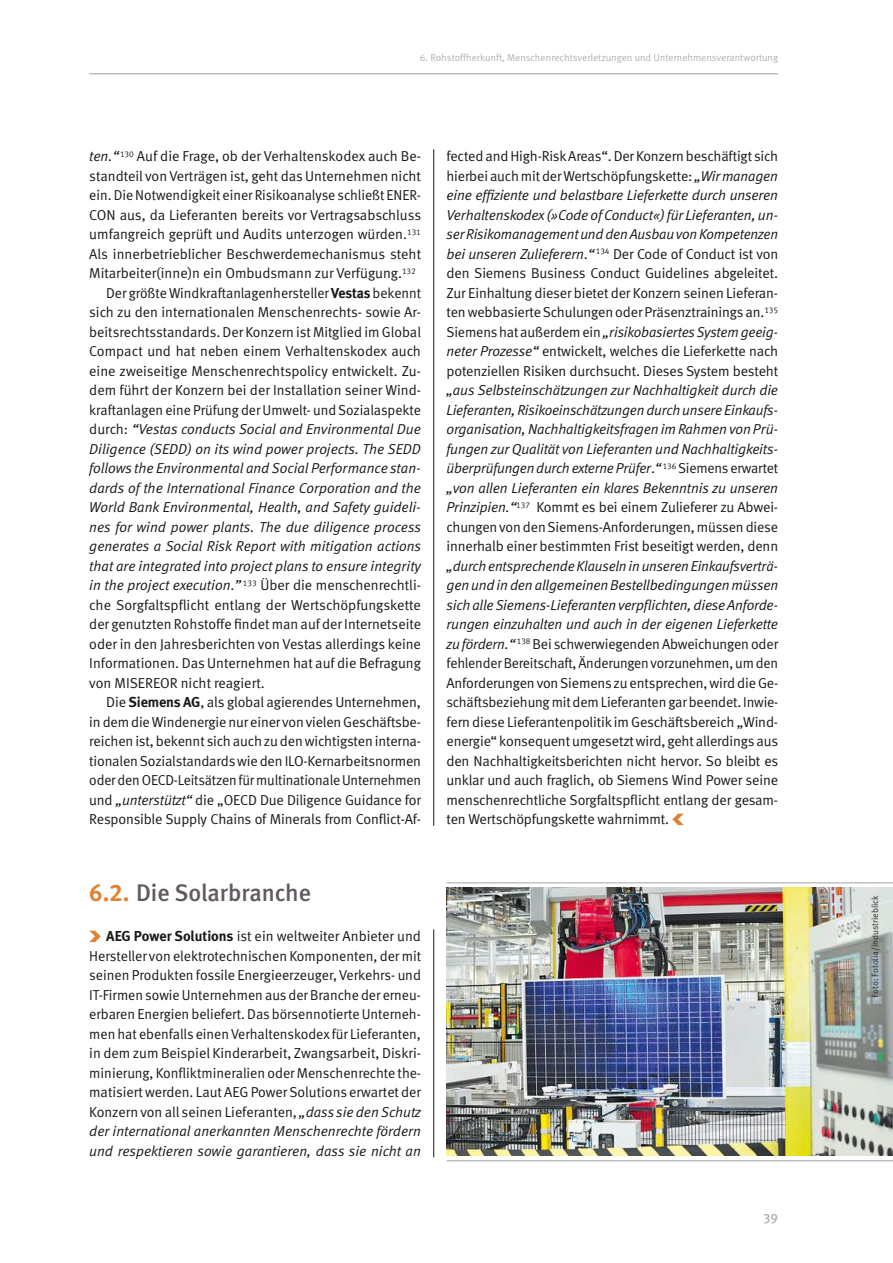
<style>
.page{position:relative;width:893px;height:1263px;background:#fff}
.page>*{position:absolute;margin:0;border:0;box-sizing:border-box;transform-origin:0 0}
.t1{font:24px "Meta Medium LF";color:#625a61}
.t2{font:14.4px/19.5px "Meta Normal LF";letter-spacing:-.005em;color:#1a1a18;text-align:justify}
.t3{font:italic 14.4px/19.5px "Meta Normal LF";color:#1a1a18;text-align:justify}
.t4{font:13.5px "Meta Medium LF";color:#b1b2b3}
.t5{font:10.2px "Meta Normal LF";color:#b1b2b3}
.t6{font:9px "Meta Normal LF";color:#1a1a18}
.s1{font-style:italic}
.s2{font-family:"Meta Bold LF"}
.s3{font-style:normal}
.s4{font-family:"Meta Bold LF";color:#df8232}
</style>
<div class="page">
<hr style="left:89px;top:73px;width:689px;height:1px;background:#b1b2b3">
<svg style="left:672px;top:814px;width:12px;height:11px"></svg>
<svg style="left:89px;top:931px;width:12px;height:11px"></svg>
<img style="left:446px;top:887px;width:447px;height:269px">
<hr style="left:446px;top:882px;width:447px;height:1px;background:#b1b2b3">
<hr style="left:446px;top:1160px;width:447px;height:1px;background:#b1b2b3">
<hr style="left:433px;top:149px;width:1px;height:677px;background:#1a1a18">
<hr style="left:433px;top:929px;width:1px;height:228px;background:#1a1a18">
<p class="t5" style="left:420px;top:52px;width:360px">6. Rohstoffherkunft, Menschenrechtsverletzungen und Unternehmensverantwortung</p>
<p class="t2" style="left:89px;top:146px;width:333px"><span class="s1">ten.“</span><sup>130</sup> Auf die Frage, ob der Verhaltenskodex auch Be-</p>
<p class="t2" style="left:89px;top:166px;width:333px">standteil von Verträgen ist, geht das Unternehmen nicht</p>
<p class="t2" style="left:89px;top:185px;width:333px">ein. Die Notwendigkeit einer Risikoanalyse schließt ENER-</p>
<p class="t2" style="left:89px;top:205px;width:333px">CON aus, da Lieferanten bereits vor Vertragsabschluss</p>
<p class="t2" style="left:89px;top:224px;width:333px">umfangreich geprüft und Audits unterzogen würden.<sup>131</sup></p>
<p class="t2" style="left:89px;top:244px;width:333px">Als innerbetrieblicher Beschwerdemechanismus steht</p>
<p class="t2" style="left:89px;top:263px;width:328px">Mitarbeiter(inne)n ein Ombudsmann zur Verfügung.<sup>132</sup></p>
<p class="t2" style="left:106px;top:283px;width:316px">Der größte Windkraftanlagenhersteller <span class="s2">Vestas</span> bekennt</p>
<p class="t2" style="left:89px;top:302px;width:333px">sich zu den internationalen Menschenrechts- sowie Ar-</p>
<p class="t2" style="left:89px;top:322px;width:333px">beitsrechtsstandards. Der Konzern ist Mitglied im Global</p>
<p class="t2" style="left:89px;top:341px;width:333px">Compact und hat neben einem Verhaltenskodex auch</p>
<p class="t2" style="left:89px;top:361px;width:333px">eine zweiseitige Menschenrechtspolicy entwickelt. Zu-</p>
<p class="t2" style="left:89px;top:380px;width:333px">dem führt der Konzern bei der Installation seiner Wind-</p>
<p class="t2" style="left:89px;top:400px;width:333px">kraftanlagen eine Prüfung der Umwelt- und Sozialaspekte</p>
<p class="t3" style="left:89px;top:419px;width:333px"><span class="s3">durch:</span> “Vestas conducts Social and Environmental Due</p>
<p class="t3" style="left:89px;top:439px;width:333px">Diligence (SEDD) on its wind power projects. The SEDD</p>
<p class="t3" style="left:89px;top:458px;width:333px">follows the Environmental and Social Performance stan-</p>
<p class="t3" style="left:89px;top:478px;width:333px">dards of the International Finance Corporation and the</p>
<p class="t3" style="left:89px;top:497px;width:333px">World Bank Environmental, Health, and Safety guideli-</p>
<p class="t3" style="left:89px;top:517px;width:333px">nes for wind power plants. The due diligence process</p>
<p class="t3" style="left:89px;top:536px;width:333px">generates a Social Risk Report with mitigation actions</p>
<p class="t3" style="left:89px;top:556px;width:333px">that are integrated into project plans to ensure integrity</p>
<p class="t2" style="left:89px;top:575px;width:333px"><span class="s1">in the project execution</span>.<span class="s1">”</span> <sup>133</sup> Über die menschenrechtli-</p>
<p class="t2" style="left:89px;top:595px;width:333px">che Sorgfaltspflicht entlang der Wertschöpfungskette</p>
<p class="t2" style="left:89px;top:614px;width:333px">der genutzten Rohstoffe findet man auf der Internetseite</p>
<p class="t2" style="left:89px;top:634px;width:333px">oder in den Jahresberichten von Vestas allerdings keine</p>
<p class="t2" style="left:89px;top:653px;width:333px">Informationen. Das Unternehmen hat auf die Befragung</p>
<p class="t2" style="left:89px;top:673px;width:177px">von MISEREOR nicht reagiert.</p>
<p class="t2" style="left:106px;top:692px;width:316px">Die <span class="s2">Siemens AG</span>, als global agierendes Unternehmen,</p>
<p class="t2" style="left:89px;top:712px;width:333px">in dem die Windenergie nur einer von vielen Geschäftsbe-</p>
<p class="t2" style="left:89px;top:731px;width:333px">reichen ist, bekennt sich auch zu den wichtigsten interna-</p>
<p class="t2" style="left:89px;top:751px;width:333px">tionalen Sozialstandards wie den ILO-Kernarbeitsnormen</p>
<p class="t2" style="left:89px;top:770px;width:333px">oder den OECD-Leitsätzen für multinationale Unternehmen</p>
<p class="t2" style="left:89px;top:790px;width:333px">und <span class="s1">„unterstützt“</span> die „OECD Due Diligence Guidance for</p>
<p class="t2" style="left:89px;top:809px;width:333px">Responsible Supply Chains of Minerals from Conflict-Af-</p>
<h1 class="t1" style="left:89px;top:879px;width:223px"><span class="s4">6.2.</span> Die Solarbranche</h1>
<p class="t2" style="left:89px;top:926px;width:333px;text-indent:17px"><span class="s2">AEG Power Solutions</span> ist ein weltweiter Anbieter und Hersteller von elektrotechnischen Komponenten, der mit seinen Produkten fossile Energieerzeuger, Verkehrs- und IT-Firmen sowie Unternehmen aus der Branche der erneu&shy;erbaren Energien beliefert. Das börsennotierte Unterneh&shy;men hat ebenfalls einen Verhaltenskodex für Lieferanten, in dem zum Beispiel Kinderarbeit, Zwangsarbeit, Diskri&shy;minierung, Konfliktmineralien oder Menschenrechte the&shy;matisiert werden. Laut AEG Power Solutions erwartet der Konzern von all seinen Lieferanten, <span class="s1">„dass sie den Schutz der international anerkannten Menschenrechte fördern und respektieren sowie garantieren, dass sie nicht an</span></p>
<p class="t2" style="left:446px;top:146px;width:333px">fected and High-Risk Areas“. Der Konzern beschäftigt sich hierbei auch mit der Wertschöpfungskette: <span class="s1">„Wir managen eine effiziente und belastbare Lieferkette durch unseren Verhaltenskodex (»Code of Conduct«) für Lieferanten, un&shy;ser Risikomanagement und den Ausbau von Kompetenzen bei unseren Zulieferern</span>.<span class="s1">“</span> <sup>134</sup> Der Code of Conduct ist von den Siemens Business Conduct Guidelines abgeleitet.<br>Zur Einhaltung dieser bietet der Konzern seinen Lieferan&shy;ten webbasierte Schulungen oder Präsenztrainings an.<sup>135<br></sup>Siemens hat außerdem ein <span class="s1">„risikobasiertes System geeig&shy;neter Prozesse“</span> entwickelt, welches die Lieferkette nach potenziellen Risiken durchsucht. Dieses System besteht</p>
<p class="t3" style="left:446px;top:380px;width:333px">„aus Selbsteinschätzungen zur Nachhaltigkeit durch die Lieferanten, Risikoeinschätzungen durch unsere Einkaufs&shy;organisation, Nachhaltigkeitsfragen im Rahmen von Prü&shy;fungen zur Qualität von Lieferanten und Nachhaltigkeits&shy;überprüfungen durch externe Prüfer<span class="s3">.</span>“ <sup>136</sup> <span class="s3">Siemens erwartet </span>„von allen Lieferanten ein klares Bekenntnis zu unseren Prinzipien.“<sup>137</sup> <span class="s3">Kommt es bei einem Zulieferer zu Abwei&shy;chungen von den Siemens-Anforderungen, müssen diese innerhalb einer bestimmten Frist beseitigt werden, denn</span></p>
<p class="t2" style="left:446px;top:556px;width:333px"><span class="s1">„durch entsprechende Klauseln in unseren Einkaufsverträ&shy;gen und in den allgemeinen Bestellbedingungen müssen sich alle Siemens-Lieferanten verpflichten, diese Anforde&shy;rungen einzuhalten und auch in der eigenen Lieferkette zu fördern.“</span> <sup>138</sup> Bei schwerwiegenden Abweichungen oder fehlender Bereitschaft, Änderungen vorzunehmen, um den Anforderungen von Siemens zu entsprechen, wird die Ge&shy;schäftsbeziehung mit dem Lieferanten gar beendet. Inwie&shy;fern diese Lieferantenpolitik im Geschäftsbereich „Wind&shy;energie“ konsequent umgesetzt wird, geht allerdings aus den Nachhaltigkeitsberichten nicht hervor. So bleibt es unklar und auch fraglich, ob Siemens Wind Power seine menschenrechtliche Sorgfaltspflicht entlang der gesam&shy;ten Wertschöpfungskette wahrnimmt.</p>
<p class="t4" style="left:763px;top:1210px;width:17px">39</p>
<p class="t6" style="left:870px;top:998px;width:104px;rotate:-90deg">Foto: Fotolia/industrieblick</p>
</div>
